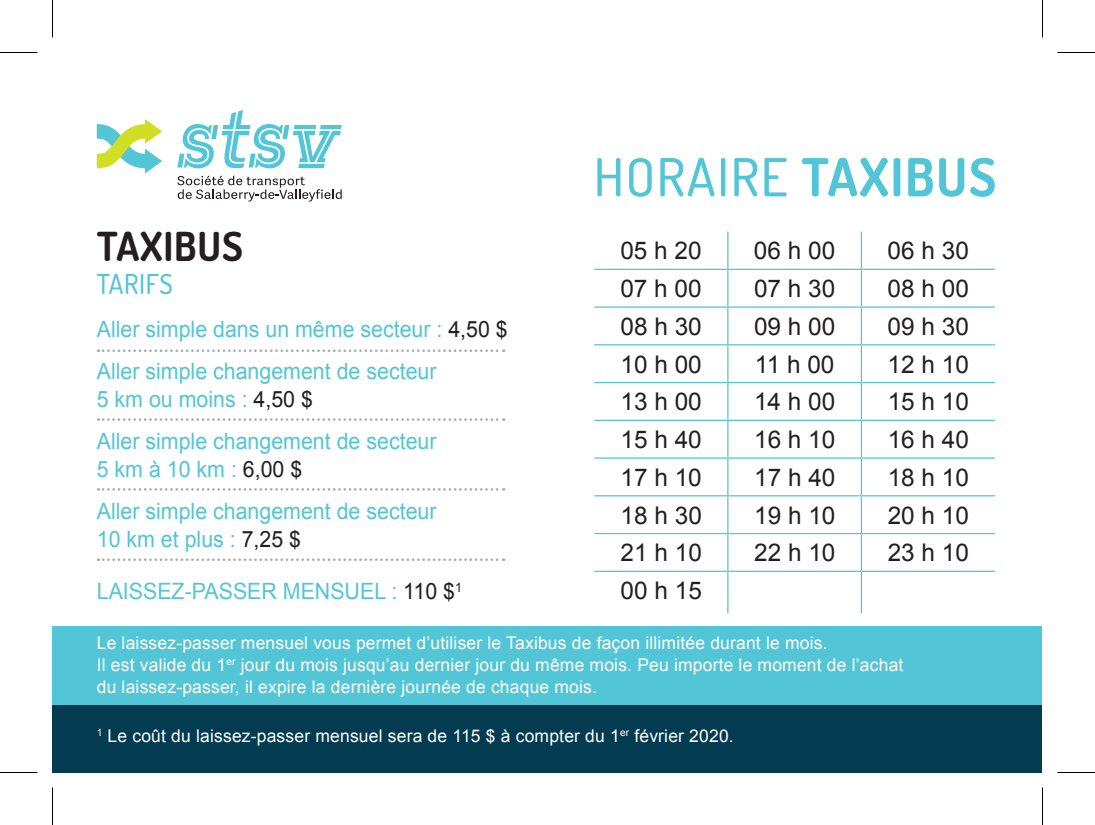
<style>
.page{position:relative;width:1095px;height:825px;background:#fff}
.page>*{position:absolute;margin:0;border:0;box-sizing:border-box;transform-origin:0 0}
.t1{font:500 52.5px "Dosis";letter-spacing:.03em;color:#52c5d6}
.t2{font:700 40px "Dosis";letter-spacing:.02em;color:#231f20}
.t3{font:500 27.5px "Dosis";letter-spacing:.02em;color:#52c5d6}
.t4{font:24.5px "Arial";color:#231f20}
.t5{font:22.5px/42.5px "Arial";color:#52c5d6;scale:.95 1}
.t6{font:17.5px/22px "Arial";letter-spacing:.01em;color:#fff}
.s1{font-weight:700}
.s2{color:#231f20}
</style>
<div class="page">
<svg style="left:97px;top:119px;width:65px;height:55px"></svg>
<svg style="left:177px;top:110px;width:165px;height:92px"></svg>
<div style="left:52px;top:627px;width:990px;height:78px;background:#52c5d6"></div>
<div style="left:52px;top:705px;width:990px;height:67px;background:#033c51"></div>
<hr style="left:727px;top:232px;width:1px;height:37px;background:#52c5d6">
<hr style="left:861px;top:232px;width:1px;height:37px;background:#52c5d6">
<hr style="left:594px;top:269px;width:134px;height:1px;background:#52c5d6">
<hr style="left:728px;top:269px;width:133px;height:1px;background:#52c5d6">
<hr style="left:727px;top:270px;width:1px;height:36px;background:#52c5d6">
<hr style="left:861px;top:269px;width:134px;height:1px;background:#52c5d6">
<hr style="left:861px;top:270px;width:1px;height:36px;background:#52c5d6">
<hr style="left:594px;top:306px;width:134px;height:2px;background:#52c5d6">
<hr style="left:728px;top:306px;width:133px;height:2px;background:#52c5d6">
<hr style="left:727px;top:308px;width:1px;height:36px;background:#52c5d6">
<hr style="left:861px;top:306px;width:134px;height:2px;background:#52c5d6">
<hr style="left:861px;top:308px;width:1px;height:36px;background:#52c5d6">
<hr style="left:594px;top:344px;width:134px;height:1px;background:#52c5d6">
<hr style="left:728px;top:344px;width:133px;height:1px;background:#52c5d6">
<hr style="left:727px;top:345px;width:1px;height:37px;background:#52c5d6">
<hr style="left:861px;top:344px;width:134px;height:1px;background:#52c5d6">
<hr style="left:861px;top:345px;width:1px;height:37px;background:#52c5d6">
<hr style="left:594px;top:382px;width:134px;height:1px;background:#52c5d6">
<hr style="left:728px;top:382px;width:133px;height:1px;background:#52c5d6">
<hr style="left:727px;top:383px;width:1px;height:37px;background:#52c5d6">
<hr style="left:861px;top:382px;width:134px;height:1px;background:#52c5d6">
<hr style="left:861px;top:383px;width:1px;height:37px;background:#52c5d6">
<hr style="left:594px;top:420px;width:134px;height:1px;background:#52c5d6">
<hr style="left:728px;top:420px;width:133px;height:1px;background:#52c5d6">
<hr style="left:727px;top:421px;width:1px;height:36px;background:#52c5d6">
<hr style="left:861px;top:420px;width:134px;height:1px;background:#52c5d6">
<hr style="left:861px;top:421px;width:1px;height:36px;background:#52c5d6">
<hr style="left:594px;top:457px;width:134px;height:2px;background:#52c5d6">
<hr style="left:728px;top:457px;width:133px;height:2px;background:#52c5d6">
<hr style="left:727px;top:459px;width:1px;height:36px;background:#52c5d6">
<hr style="left:861px;top:457px;width:134px;height:2px;background:#52c5d6">
<hr style="left:861px;top:459px;width:1px;height:36px;background:#52c5d6">
<hr style="left:594px;top:495px;width:134px;height:1px;background:#52c5d6">
<hr style="left:728px;top:495px;width:133px;height:1px;background:#52c5d6">
<hr style="left:727px;top:496px;width:1px;height:37px;background:#52c5d6">
<hr style="left:861px;top:495px;width:134px;height:1px;background:#52c5d6">
<hr style="left:861px;top:496px;width:1px;height:37px;background:#52c5d6">
<hr style="left:594px;top:533px;width:134px;height:1px;background:#52c5d6">
<hr style="left:728px;top:533px;width:133px;height:1px;background:#52c5d6">
<hr style="left:727px;top:534px;width:1px;height:37px;background:#52c5d6">
<hr style="left:861px;top:533px;width:134px;height:1px;background:#52c5d6">
<hr style="left:861px;top:534px;width:1px;height:37px;background:#52c5d6">
<hr style="left:594px;top:571px;width:134px;height:1px;background:#52c5d6">
<hr style="left:728px;top:571px;width:133px;height:1px;background:#52c5d6">
<hr style="left:727px;top:572px;width:1px;height:41px;background:#52c5d6">
<hr style="left:861px;top:571px;width:134px;height:1px;background:#52c5d6">
<hr style="left:861px;top:572px;width:1px;height:41px;background:#52c5d6">
<svg style="left:98px;top:350px;width:406px;height:2px"></svg>
<svg style="left:98px;top:418px;width:406px;height:3px"></svg>
<svg style="left:98px;top:488px;width:406px;height:3px"></svg>
<svg style="left:98px;top:558px;width:406px;height:3px"></svg>
<hr style="left:0;top:52px;width:38px;height:1px;background:#000">
<hr style="left:1058px;top:52px;width:37px;height:1px;background:#000">
<hr style="left:0;top:772px;width:38px;height:1px;background:#000">
<hr style="left:1058px;top:772px;width:37px;height:1px;background:#000">
<hr style="left:52px;top:0;width:1px;height:38px;background:#000">
<hr style="left:52px;top:788px;width:1px;height:37px;background:#000">
<hr style="left:1042px;top:0;width:1px;height:38px;background:#000">
<hr style="left:1042px;top:788px;width:1px;height:37px;background:#000">
<h1 class="t1" style="left:594px;top:143px;width:404px">HORAIRE <span class="s1">TAXIBUS</span></h1>
<h2 class="t2" style="left:97px;top:221px;width:148px">TAXIBUS</h2>
<h3 class="t3" style="left:97px;top:266px;width:77px">TARIFS</h3>
<p class="t5" style="left:97px;top:308px;width:434px">Aller simple dans un même secteur : <span class="s2">4,50 $<br></span>Aller simple changement de secteur</p>
<p class="t5" style="left:97px;top:378px;width:359px">5 km ou moins : <span class="s2">4,50 $<br></span>Aller simple changement de secteur</p>
<p class="t5" style="left:97px;top:448px;width:359px">5 km à 10 km : <span class="s2">6,00 $<br></span>Aller simple changement de secteur</p>
<p class="t5" style="left:97px;top:518px;width:217px">10 km et plus : <span class="s2">7,25 $</span></p>
<p class="t5" style="left:97px;top:570px;width:386px">LAISSEZ-PASSER MENSUEL : <span class="s2">110 $</span><sup>1</sup></p>
<h3 class="t4" style="left:620px;top:235px;width:83px">05 h 20</h3>
<h3 class="t4" style="left:754px;top:235px;width:83px">06 h 00</h3>
<h3 class="t4" style="left:888px;top:235px;width:83px">06 h 30</h3>
<h3 class="t4" style="left:620px;top:272px;width:83px">07 h 00</h3>
<h3 class="t4" style="left:754px;top:272px;width:83px">07 h 30</h3>
<h3 class="t4" style="left:888px;top:272px;width:83px">08 h 00</h3>
<h3 class="t4" style="left:620px;top:310px;width:83px">08 h 30</h3>
<h3 class="t4" style="left:754px;top:310px;width:83px">09 h 00</h3>
<h3 class="t4" style="left:888px;top:310px;width:83px">09 h 30</h3>
<h3 class="t4" style="left:620px;top:348px;width:83px">10 h 00</h3>
<h3 class="t4" style="left:755px;top:348px;width:81px">11 h 00</h3>
<h3 class="t4" style="left:888px;top:348px;width:83px">12 h 10</h3>
<h3 class="t4" style="left:621px;top:386px;width:83px">13 h 00</h3>
<h3 class="t4" style="left:754px;top:386px;width:83px">14 h 00</h3>
<h3 class="t4" style="left:888px;top:386px;width:83px">15 h 10</h3>
<h3 class="t4" style="left:621px;top:423px;width:83px">15 h 40</h3>
<h3 class="t4" style="left:754px;top:423px;width:83px">16 h 10</h3>
<h3 class="t4" style="left:888px;top:423px;width:83px">16 h 40</h3>
<h3 class="t4" style="left:621px;top:461px;width:83px">17 h 10</h3>
<h3 class="t4" style="left:754px;top:461px;width:83px">17 h 40</h3>
<h3 class="t4" style="left:888px;top:461px;width:83px">18 h 10</h3>
<h3 class="t4" style="left:621px;top:499px;width:83px">18 h 30</h3>
<h3 class="t4" style="left:754px;top:499px;width:83px">19 h 10</h3>
<h3 class="t4" style="left:888px;top:499px;width:83px">20 h 10</h3>
<h3 class="t4" style="left:621px;top:537px;width:83px">21 h 10</h3>
<h3 class="t4" style="left:754px;top:537px;width:83px">22 h 10</h3>
<h3 class="t4" style="left:888px;top:537px;width:83px">23 h 10</h3>
<h3 class="t4" style="left:621px;top:575px;width:83px">00 h 15</h3>
<p class="t6" style="left:97px;top:632px;width:808px">Le laissez-passer mensuel vous permet d’utiliser le Taxibus de façon illimitée durant le mois.<br>Il est valide du 1<sup>er</sup> jour du mois jusqu’au dernier jour du même mois. Peu importe le moment de l’achat du laissez-passer, il expire la dernière journée de chaque mois.</p>
<p class="t6" style="left:97px;top:725px;width:638px"><sup>1</sup> Le coût du laissez-passer mensuel sera de 115 $ à compter du 1<sup>er</sup> février 2020.</p>
</div>
